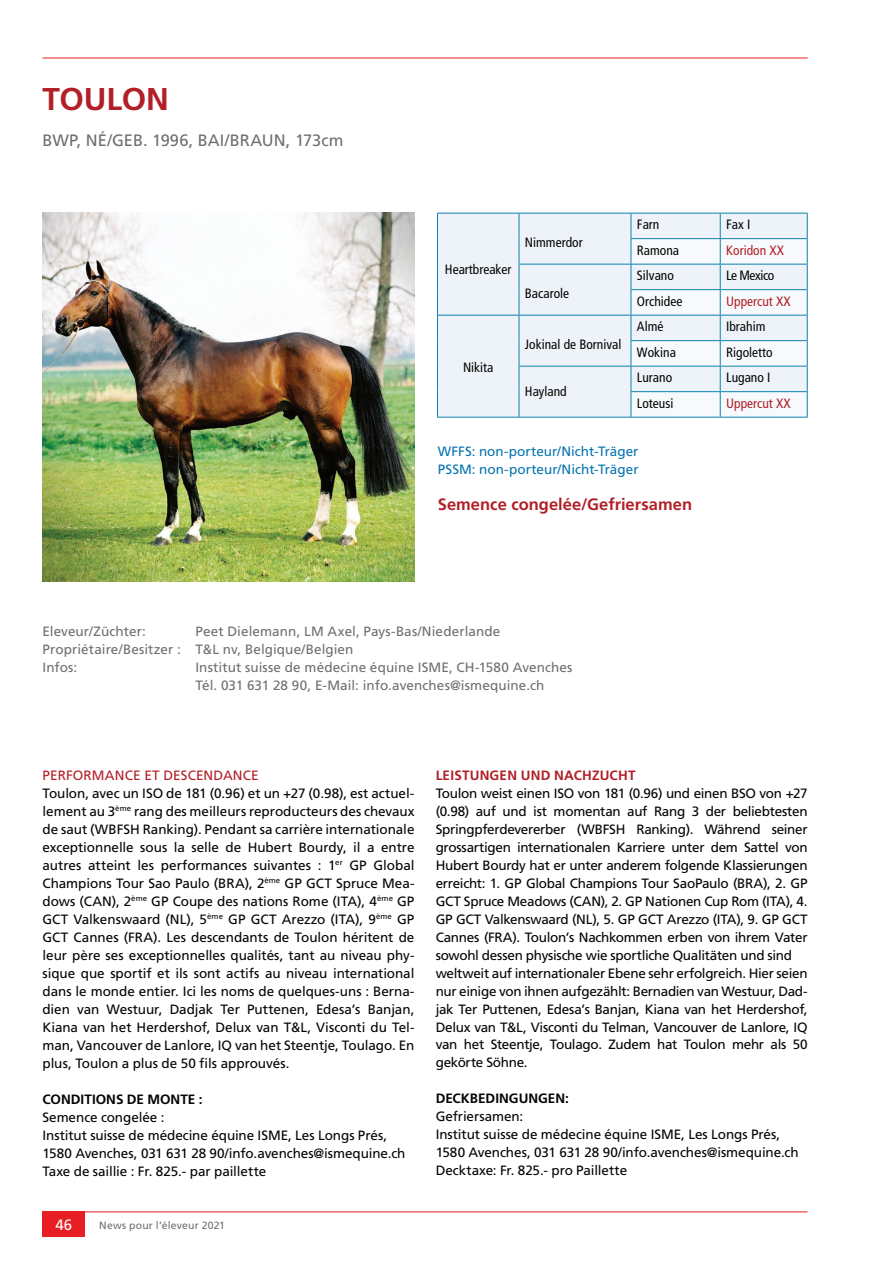
<style>
.page{position:relative;width:893px;height:1263px;background:#fff}
.page>*{position:absolute;margin:0;border:0;box-sizing:border-box;transform-origin:0 0}
.t1{font:700 31.5px "Frutiger";letter-spacing:-.005em;color:#b21f27}
.t2{font:16.5px "Frutiger";color:#6e7070}
.t3{font:700 16.5px "Frutiger";letter-spacing:.005em;color:#b21f27}
.t4{font:15px "Frutiger";color:#fff}
.t5{font:13.5px/18px "Frutiger";letter-spacing:-.02em;color:#040503}
.t6{font:13.5px/18px "Frutiger";letter-spacing:.005em;color:#6e7070}
.t7{font:condensed 13.5px "Frutiger";color:#040503}
.t8{font:13.5px/18px "Frutiger";color:#0874b1}
.t9{font:700 13.5px "Frutiger";color:#040503}
.t10{font:condensed 13.5px "Frutiger";color:#b21f27}
.t11{font:13.5px "Frutiger";letter-spacing:.01em;color:#b21f27}
.t12{font:700 13.5px "Frutiger";letter-spacing:.015em;color:#b21f27}
.t13{font:condensed 13.5px "Frutiger";letter-spacing:-.035em;color:#040503}
.t14{font:10.5px "Frutiger";letter-spacing:.015em;color:#6e7070}
</style>
<div class="page">
<hr style="left:42px;top:1212px;width:765px;height:1px;background:#e71e24">
<div style="left:43px;top:1212px;width:42px;height:25px;background:#e71e24"></div>
<hr style="left:43px;top:58px;width:765px;height:1px;background:#e71e24">
<div style="left:438px;top:214px;width:192px;height:203px;background:#edf3f8"></div>
<hr style="left:437px;top:213px;width:82px;height:1px;background:#0f80af">
<hr style="left:519px;top:213px;width:112px;height:1px;background:#0f80af">
<hr style="left:631px;top:213px;width:89px;height:1px;background:#0f80af">
<hr style="left:720px;top:213px;width:87px;height:1px;background:#0f80af">
<hr style="left:519px;top:264px;width:112px;height:1px;background:#0f80af">
<hr style="left:437px;top:315px;width:82px;height:1px;background:#0f80af">
<hr style="left:519px;top:315px;width:112px;height:1px;background:#0f80af">
<hr style="left:519px;top:366px;width:112px;height:1px;background:#0f80af">
<svg style="left:437px;top:214px;width:1px;height:203px"></svg>
<svg style="left:519px;top:214px;width:1px;height:203px"></svg>
<svg style="left:630px;top:214px;width:178px;height:203px"></svg>
<hr style="left:437px;top:417px;width:82px;height:1px;background:#0f80af">
<hr style="left:519px;top:417px;width:201px;height:1px;background:#0f80af">
<hr style="left:720px;top:417px;width:87px;height:1px;background:#0f80af">
<img style="left:42px;top:213px;width:372px;height:368px">
<h1 class="t1" style="left:42px;top:86px;width:128px">TOULON</h1>
<p class="t2" style="left:42px;top:133px;width:302px">BWP, NÉ/GEB. 1996, BAI/BRAUN, 173cm</p>
<p class="t7" style="left:445px;top:264px;width:68px">Heartbreaker</p>
<p class="t7" style="left:525px;top:237px;width:59px">Nimmerdor</p>
<p class="t7" style="left:525px;top:288px;width:46px">Bacarole</p>
<p class="t7" style="left:463px;top:361px;width:32px">Nikita</p>
<p class="t7" style="left:525px;top:339px;width:98px">Jokinal de Bornival</p>
<p class="t7" style="left:525px;top:385px;width:43px">Hayland</p>
<p class="t7" style="left:637px;top:219px;width:24px">Farn</p>
<p class="t7" style="left:726px;top:219px;width:26px">Fax I</p>
<p class="t7" style="left:637px;top:244px;width:44px">Ramona</p>
<p class="t10" style="left:726px;top:244px;width:59px">Koridon XX</p>
<p class="t7" style="left:637px;top:270px;width:38px">Silvano</p>
<p class="t13" style="left:726px;top:270px;width:50px">Le Mexico</p>
<p class="t7" style="left:637px;top:295px;width:47px">Orchidee</p>
<p class="t10" style="left:726px;top:295px;width:66px">Uppercut XX</p>
<p class="t7" style="left:637px;top:321px;width:28px">Almé</p>
<p class="t7" style="left:726px;top:321px;width:41px">Ibrahim</p>
<p class="t7" style="left:637px;top:346px;width:40px">Wokina</p>
<p class="t7" style="left:726px;top:346px;width:48px">Rigoletto</p>
<p class="t7" style="left:637px;top:372px;width:37px">Lurano</p>
<p class="t7" style="left:726px;top:372px;width:46px">Lugano I</p>
<p class="t7" style="left:637px;top:397px;width:38px">Loteusi</p>
<p class="t10" style="left:726px;top:397px;width:66px">Uppercut XX</p>
<p class="t8" style="left:438px;top:443px;width:202px">WFFS: non-porteur/Nicht-Träger<br>PSSM: non-porteur/Nicht-Träger</p>
<p class="t3" style="left:438px;top:497px;width:256px">Semence congelée/Gefriersamen</p>
<p class="t6" style="left:42px;top:623px;width:459px;text-indent:153px">Peet Dielemann, LM Axel, Pays-Bas/Niederlande<br>Propriétaire/Besitzer : T&amp;L nv, Belgique/Belgien<br>Infos:</p>
<p class="t6" style="left:42px;top:623px;width:105px">Eleveur/Züchter:</p>
<p class="t6" style="left:195px;top:659px;width:379px">Institut suisse de médecine équine ISME, CH-1580 Avenches<br>Tél. 031 631 28 90, E-Mail: info.avenches@ismequine.ch</p>
<p class="t11" style="left:42px;top:770px;width:218px">PERFORMANCE ET DESCENDANCE</p>
<p class="t5" style="left:42px;top:785px;width:374px;text-align:justify">Toulon, avec un ISO de 181 (0.96) et un +27 (0.98), est actuel&shy;lement au 3<sup>ème</sup> rang des meilleurs reproducteurs des chevaux de saut (WBFSH Ranking). Pendant sa carrière internationale exceptionnelle sous la selle de Hubert Bourdy, il a entre autres atteint les performances suivantes : 1<sup>er</sup> GP Global Champions Tour Sao Paulo (BRA), 2<sup>ème</sup> GP GCT Spruce Mea&shy;dows (CAN), 2<sup>ème</sup> GP Coupe des nations Rome (ITA), 4<sup>ème</sup> GP GCT Valkenswaard (NL), 5<sup>ème</sup> GP GCT Arezzo (ITA), 9<sup>ème</sup> GP GCT Cannes (FRA). Les descendants de Toulon héritent de leur père ses exceptionnelles qualités, tant au niveau phy&shy;sique que sportif et ils sont actifs au niveau international dans le monde entier. Ici les noms de quelques-uns : Berna&shy;dien van Westuur, Dadjak Ter Puttenen, Edesa’s Banjan, Kiana van het Herdershof, Delux van T&amp;L, Visconti du Tel&shy;man, Vancouver de Lanlore, IQ van het Steentje, Toulago. En plus, Toulon a plus de 50 fils approuvés.</p>
<p class="t9" style="left:42px;top:1093px;width:162px">CONDITIONS DE MONTE :</p>
<p class="t5" style="left:42px;top:1109px;width:364px">Semence congelée :<br>Institut suisse de médecine équine ISME, Les Longs Prés, 1580 Avenches, 031 631 28 90/info.avenches@ismequine.ch Taxe de saillie : Fr. 825.- par paillette</p>
<p class="t4" style="left:55px;top:1218px;width:18px">46</p>
<p class="t14" style="left:99px;top:1221px;width:127px">News pour l’éleveur 2021</p>
<p class="t12" style="left:436px;top:770px;width:201px">LEISTUNGEN UND NACHZUCHT</p>
<p class="t5" style="left:436px;top:785px;width:373px">Toulon weist einen ISO von 181 (0.96) und einen BSO von +27 (0.98) auf und ist momentan auf Rang 3 der beliebtesten Springpferdevererber (WBFSH Ranking). Während seiner grossartigen internationalen Karriere unter dem Sattel von Hubert Bourdy hat er unter anderem folgende Klassierungen erreicht: 1. GP Global Champions Tour SaoPaulo (BRA), 2. GP GCT Spruce Meadows (CAN), 2. GP Nationen Cup Rom (ITA), 4.<br>GP GCT Valkenswaard (NL), 5. GP GCT Arezzo (ITA), 9. GP GCT Cannes (FRA). Toulon’s Nachkommen erben von ihrem Vater sowohl dessen physische wie sportliche Qualitäten und sind weltweit auf internationaler Ebene sehr erfolgreich. Hier seien nur einige von ihnen aufgezählt: Bernadien van Westuur, Dad&shy;jak Ter Puttenen, Edesa’s Banjan, Kiana van het Herdershof, Delux van T&amp;L, Visconti du Telman, Vancouver de Lanlore, IQ van het Steentje, Toulago. Zudem hat Toulon mehr als 50 gekörte Söhne.</p>
<p class="t9" style="left:436px;top:1093px;width:135px">DECKBEDINGUNGEN:</p>
<p class="t5" style="left:436px;top:1109px;width:364px">Gefriersamen:<br>Institut suisse de médecine équine ISME, Les Longs Prés, 1580 Avenches, 031 631 28 90/info.avenches@ismequine.ch Decktaxe: Fr. 825.- pro Paillette</p>
</div>
